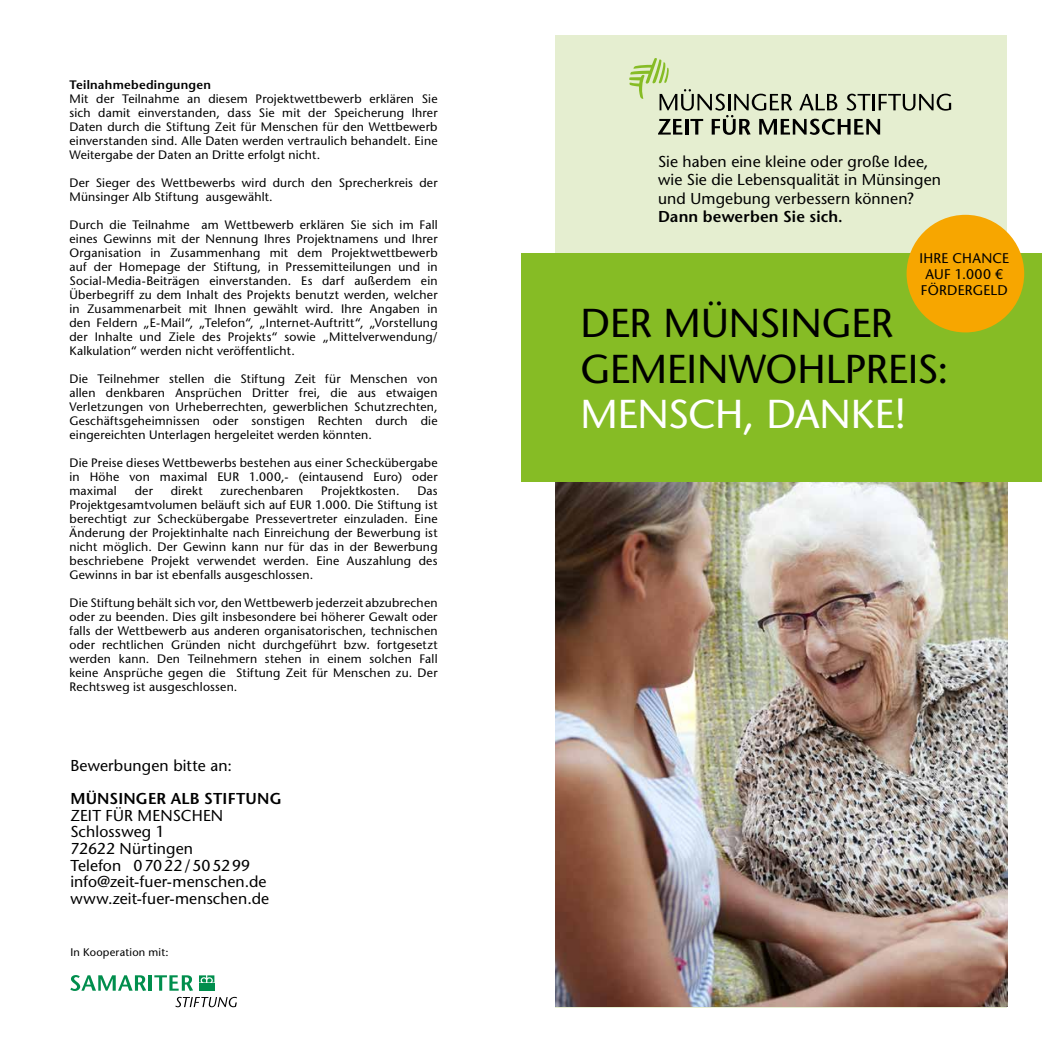
<style>
.page{position:relative;width:1042px;height:1042px;background:#fff}
.page>*{position:absolute;margin:0;border:0;box-sizing:border-box;transform-origin:0 0}
.t1{font:500 40.25px/45.5px "Stone Sans Std";letter-spacing:-.005em;color:#000}
.t2{font:500 40.25px "Stone Sans Std";letter-spacing:-.01em;color:#fff}
.t3{font:500 15.75px/16.6px "Stone Sans Std";letter-spacing:.01em;color:#000}
.t4{font:600 15.75px "Stone Sans Std";letter-spacing:.01em;color:#000}
.t5{font:500 14px/15.8px "Stone Sans Std";letter-spacing:.02em;color:#000;text-align:center}
.t6{font:500 12.25px/14px "Stone Sans Std";letter-spacing:.015em;color:#000;text-align:justify}
.t7{font:600 12.25px "Stone Sans Std";letter-spacing:.02em;color:#000}
.t8{font:500 11.03px "Stone Sans Std";letter-spacing:.02em;color:#000}
</style>
<div class="page">
<img style="left:556px;top:482px;width:451px;height:525px">
<div style="left:556px;top:35px;width:451px;height:219px;background:#e5eed0"></div>
<div style="left:521px;top:254px;width:521px;height:228px;background:#86bc25"></div>
<svg style="left:629px;top:58px;width:322px;height:77px"></svg>
<div style="left:906px;top:215px;width:118px;height:117px;background:#f7a600;border-radius:50%"></div>
<svg style="left:70px;top:975px;width:76px;height:16px"></svg>
<hr style="left:149px;top:975px;width:3px;height:15px;background:#008e4d">
<svg style="left:154px;top:975px;width:39px;height:16px"></svg>
<svg style="left:175px;top:997px;width:62px;height:10px"></svg>
<svg style="left:199px;top:975px;width:15px;height:7px"></svg>
<div style="left:199px;top:983px;width:7px;height:8px;background:#008e4d"></div>
<div style="left:207px;top:983px;width:7px;height:8px;background:#008e4d"></div>
<p class="t7" style="left:69px;top:78px;width:143px">Teilnahmebedingungen</p>
<p class="t6" style="left:69px;top:92px;width:370px">Mit der Teilnahme an diesem Projektwettbewerb erklären Sie sich damit einverstanden, dass Sie mit der Speicherung Ihrer Daten durch die Stiftung Zeit für Menschen für den Wettbewerb einverstanden sind. Alle Daten werden vertraulich behandelt. Eine Weitergabe der Daten an Dritte erfolgt nicht.</p>
<p class="t6" style="left:69px;top:176px;width:370px">Der Sieger des Wettbewerbs wird durch den Sprecherkreis der<br>Münsinger Alb Stiftung ausgewählt.</p>
<p class="t6" style="left:69px;top:218px;width:370px">Durch die Teilnahme am Wettbewerb erklären Sie sich im Fall eines Gewinns mit der Nennung Ihres Projektnamens und Ihrer Organisation in Zusammenhang mit dem Projektwettbewerb auf der Homepage der Stiftung, in Pressemitteilungen und in Social-Media-Beiträgen einverstanden. Es darf außerdem ein Überbegriff zu dem Inhalt des Projekts benutzt werden, welcher in Zusammenarbeit mit Ihnen gewählt wird. Ihre Angaben in den Feldern „E-Mail“, „Telefon“, „Internet-Auftritt“, „Vorstellung der Inhalte und Ziele des Projekts“ sowie „Mittelverwendung/ Kalkulation“ werden nicht veröffentlicht.</p>
<p class="t6" style="left:69px;top:372px;width:370px">Die Teilnehmer stellen die Stiftung Zeit für Menschen von allen denkbaren Ansprüchen Dritter frei, die aus etwaigen Verletzungen von Urheberrechten, gewerblichen Schutzrechten, Geschäftsgeheimnissen oder sonstigen Rechten durch die eingereichten Unterlagen hergeleitet werden könnten.</p>
<p class="t6" style="left:69px;top:456px;width:370px">Die Preise dieses Wettbewerbs bestehen aus einer Scheckübergabe in Höhe von maximal EUR 1.000,- (eintausend Euro) oder maximal</p>
<p class="t6" style="left:135px;top:484px;width:20px">der</p>
<p class="t6" style="left:171px;top:484px;width:33px">direkt</p>
<p class="t6" style="left:220px;top:484px;width:84px">zurechenbaren</p>
<p class="t6" style="left:321px;top:484px;width:80px">Projektkosten.</p>
<p class="t6" style="left:69px;top:484px;width:370px;text-indent:348px">Das Projektgesamtvolumen beläuft sich auf EUR 1.000. Die Stiftung ist berechtigt zur Scheckübergabe Pressevertreter einzuladen. Eine Änderung der Projektinhalte nach Einreichung der Bewerbung ist nicht möglich. Der Gewinn kann nur für das in der Bewerbung beschriebene Projekt verwendet werden. Eine Auszahlung des Gewinns in bar ist ebenfalls ausgeschlossen.</p>
<p class="t6" style="left:69px;top:596px;width:370px">Die Stiftung behält sich vor, den Wettbewerb jederzeit abzubrechen oder zu beenden. Dies gilt insbesondere bei höherer Gewalt oder falls der Wettbewerb aus anderen organisatorischen, technischen oder rechtlichen Gründen nicht durchgeführt bzw. fortgesetzt werden kann. Den Teilnehmern stehen in einem solchen Fall keine Ansprüche gegen die Stiftung Zeit für Menschen zu. Der Rechtsweg ist ausgeschlossen.</p>
<p class="t3" style="left:70px;top:757px;width:163px">Bewerbungen bitte an:</p>
<p class="t4" style="left:70px;top:789px;width:213px">MÜNSINGER ALB STIFTUNG</p>
<p class="t3" style="left:70px;top:807px;width:200px">ZEIT FÜR MENSCHEN<br>Schlossweg 1<br>72622 Nürtingen<br>Telefon 07022/505299 info@zeit-fuer-menschen.de www.zeit-fuer-menschen.de</p>
<p class="t8" style="left:70px;top:945px;width:100px">In Kooperation mit:</p>
<p class="t3" style="left:658px;top:152px;width:285px;line-height:18.4px">Sie haben eine kleine oder große Idee, wie Sie die Lebensqualität in Münsingen und Umgebung verbessern können?</p>
<p class="t4" style="left:658px;top:207px;width:186px">Dann bewerben Sie sich.</p>
<p class="t5" style="left:919px;top:250px;width:91px">IHRE CHANCE<br>AUF 1.000 €<br>FÖRDERGELD</p>
<h1 class="t1" style="left:580px;top:300px;width:370px">DER MÜNSINGER<br>GEMEINWOHLPREIS:</h1>
<h1 class="t2" style="left:580px;top:390px;width:327px">MENSCH, DANKE!</h1>
</div>
